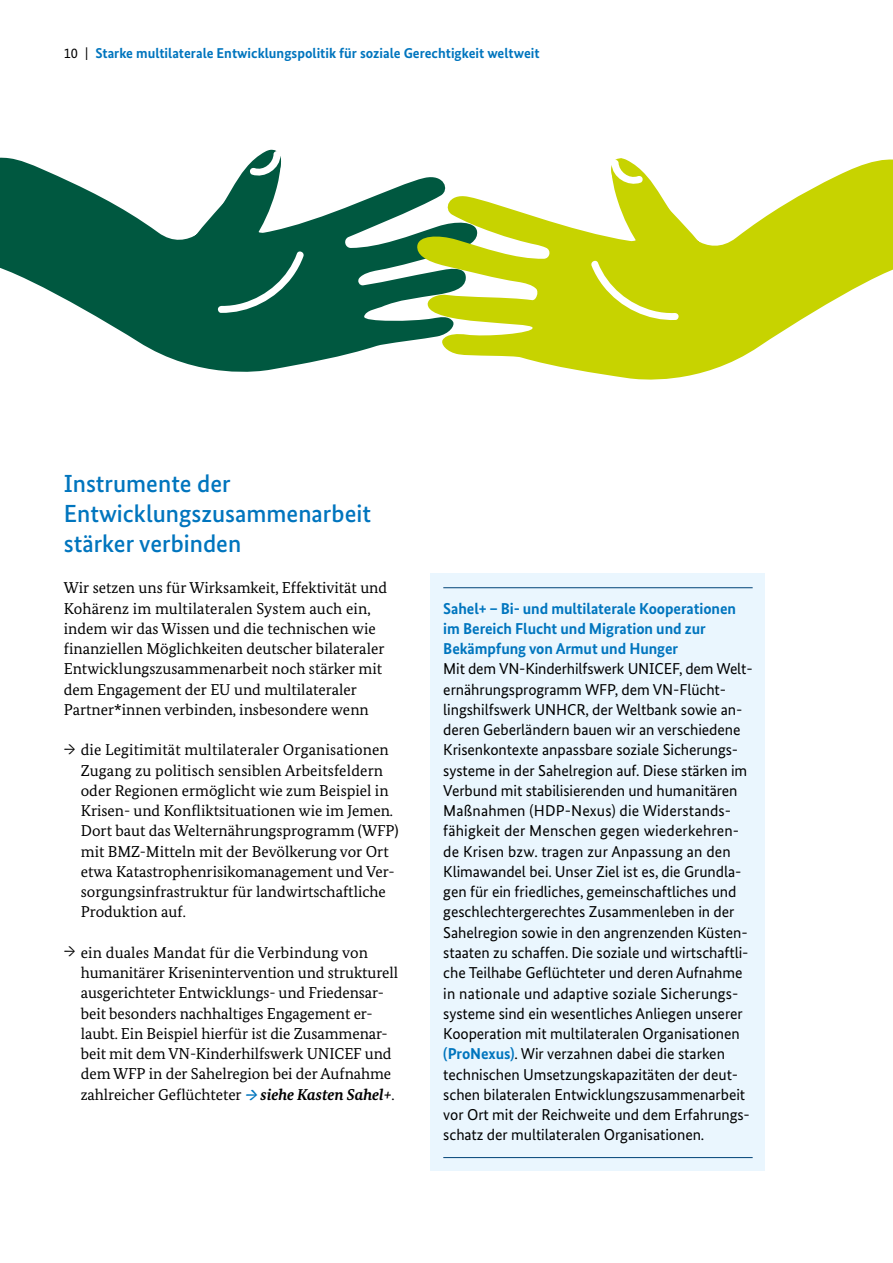
<style>
.page{position:relative;width:893px;height:1263px;background:#fff}
.page>*{position:absolute;margin:0;border:0;box-sizing:border-box;transform-origin:0 0}
.t1{font:500 24.75px/30px "Bundes Sans";color:#0075be}
.t2{font:15.75px/20.2px "Bundes Sans";letter-spacing:-.005em;color:#000}
.t3{font:15.75px/20.2px "Bundes Serif";color:#000}
.t4{font:700 15.75px/20.2px "Bundes Sans";letter-spacing:-.005em;color:#0075be}
.t5{font:700 14.25px "Bundes Sans";color:#0075be}
.s1{font-weight:400;color:#000}
.s2{font-size:15px}
.s3{font-weight:700;font-style:italic;color:#0075be}
.s4{font-weight:700;font-style:italic}
.s5{font-weight:700;color:#0075be}
</style>
<div class="page">
<div style="left:431px;top:573px;width:334px;height:598px;background:#eaf6fe"></div>
<svg style="left:0;top:149px;width:416px;height:223px;fill:#005840"></svg>
<svg style="left:218px;top:249px;width:87px;height:64px;background:#226e59"></svg>
<svg style="left:196px;top:150px;width:86px;height:92px"></svg>
<svg style="left:416px;top:159px;width:477px;height:221px;fill:#c7d300"></svg>
<svg style="left:590px;top:259px;width:89px;height:62px;background:#ced822"></svg>
<svg style="left:610px;top:158px;width:88px;height:92px"></svg>
<hr style="left:443px;top:587px;width:310px;height:1px;background:#004377">
<hr style="left:443px;top:1157px;width:310px;height:1px;background:#004377">
<p class="t5" style="left:64px;top:44px;width:477px"><span class="s1">10 |</span> Starke multilaterale Entwicklungspolitik für soziale Gerechtigkeit weltweit</p>
<h1 class="t1" style="left:64px;top:468px;width:309px">Instrumente der<br>Entwicklungszusammenarbeit stärker verbinden</h1>
<p class="t3" style="left:64px;top:578px;width:325px">Wir setzen uns für Wirksamkeit, Effektivität und Kohärenz im multilateralen System auch ein, indem wir das Wissen und die technischen wie finanziellen Möglichkeiten deutscher bilateraler Entwicklungszusammenarbeit noch stärker mit dem Engagement der EU und multilateraler Partner*innen verbinden, insbesondere wenn</p>
<p class="t3" style="left:81px;top:740px;width:319px;text-indent:-17px"><span class="s2">→</span> die Legitimität multilateraler Organisationen Zugang zu politisch sensiblen Arbeitsfeldern oder Regionen ermöglicht wie zum Beispiel in Krisen- und Konfliktsituationen wie im Jemen.<br>Dort baut das Welternährungsprogramm (WFP) mit BMZ-Mitteln mit der Bevölkerung vor Ort etwa Katastrophenrisikomanagement und Ver&shy;sorgungsinfrastruktur für landwirtschaftliche Produktion auf.</p>
<p class="t3" style="left:81px;top:942px;width:319px;text-indent:-17px"><span class="s2">→</span> ein duales Mandat für die Verbindung von humanitärer Krisenintervention und strukturell ausgerichteter Entwicklungs- und Friedensar&shy;beit besonders nachhaltiges Engagement er&shy;laubt. Ein Beispiel hierfür ist die Zusammenar&shy;beit mit dem VN-Kinderhilfswerk UNICEF und dem WFP in der Sahelregion bei der Aufnahme zahlreicher Geflüchteter <span class="s3">→</span> <span class="s4">siehe Kasten Sahel+</span>.</p>
<p class="t4" style="left:443px;top:598px;width:294px">Sahel+ – Bi- und multilaterale Kooperationen im Bereich Flucht und Migration und zur<br>Bekämpfung von Armut und Hunger</p>
<p class="t2" style="left:443px;top:659px;width:309px">Mit dem VN-Kinderhilfswerk UNICEF, dem Welt&shy;ernährungsprogramm WFP, dem VN-Flücht&shy;lingshilfswerk UNHCR, der Weltbank sowie an&shy;deren Geberländern bauen wir an verschiedene Krisenkontexte anpassbare soziale Sicherungs&shy;systeme in der Sahelregion auf. Diese stärken im Verbund mit stabilisierenden und humanitären Maßnahmen (HDP-Nexus) die Widerstands&shy;fähigkeit der Menschen gegen wiederkehren&shy;de Krisen bzw. tragen zur Anpassung an den Klimawandel bei. Unser Ziel ist es, die Grundla&shy;gen für ein friedliches, gemeinschaftliches und geschlechtergerechtes Zusammenleben in der Sahelregion sowie in den angrenzenden Küsten&shy;staaten zu schaffen. Die soziale und wirtschaftli&shy;che Teilhabe Geflüchteter und deren Aufnahme in nationale und adaptive soziale Sicherungs&shy;systeme sind ein wesentliches Anliegen unserer Kooperation mit multilateralen Organisationen <span class="s5">(ProNexus)</span>. Wir verzahnen dabei die starken technischen Umsetzungskapazitäten der deut&shy;schen bilateralen Entwicklungszusammenarbeit vor Ort mit der Reichweite und dem Erfahrungs&shy;schatz der multilateralen Organisationen.</p>
</div>
